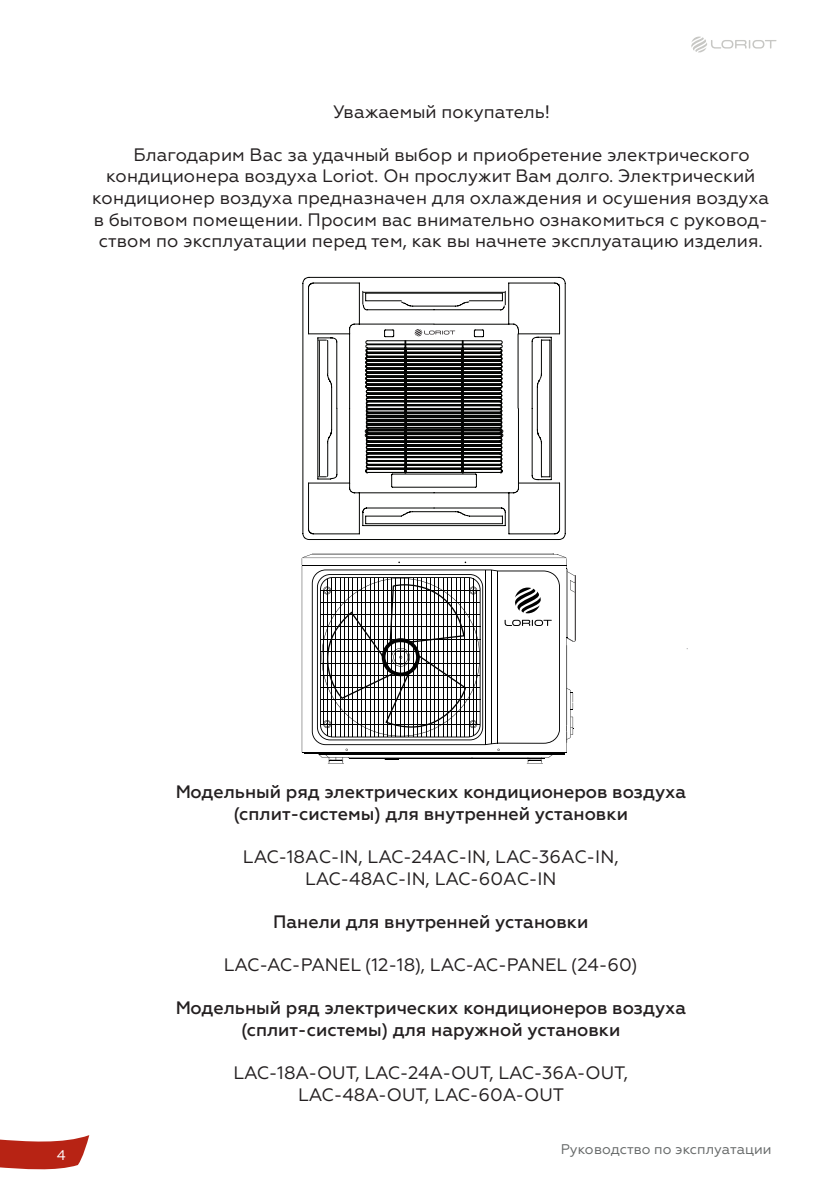
<style>
.page{position:relative;width:840px;height:1191px;background:#fff}
.page>*{position:absolute;margin:0;border:0;box-sizing:border-box;transform-origin:0 0}
.t1{font:18px/21.6px "Geometria";color:#231f20;text-align:center}
.t2{font:500 18px/21.6px "Geometria";color:#231f20;text-align:center}
.t3{font:14px "Geometria";color:#666969}
.t4{font:14px "Geometria";color:#fff}
</style>
<div class="page">
<svg style="left:0;top:1135px;width:89px;height:35px"></svg>
<svg style="left:691px;top:37px;width:85px;height:15px"></svg>
<svg style="left:302px;top:276px;width:264px;height:264px"></svg>
<hr style="left:349px;top:758px;width:196px;height:1px;background:#000">
<hr style="left:322px;top:757px;width:227px;height:1px;background:#000">
<hr style="left:319px;top:754px;width:245px;height:1px;background:#000">
<hr style="left:304px;top:752px;width:250px;height:2px;background:#000">
<hr style="left:302px;top:752px;width:264px;height:1px;background:#000">
<svg style="left:384px;top:759px;width:15px;height:1px"></svg>
<hr style="left:302px;top:565px;width:264px;height:1px;background:#000">
<hr style="left:311px;top:554px;width:246px;height:1px;background:#000">
<svg style="left:318px;top:748px;width:32px;height:16px"></svg>
<svg style="left:301px;top:554px;width:10px;height:198px"></svg>
<hr style="left:302px;top:558px;width:264px;height:1px;background:#000">
<svg style="left:311px;top:569px;width:186px;height:176px"></svg>
<hr style="left:484px;top:570px;width:1px;height:174px;background:#000">
<svg style="left:317px;top:574px;width:166px;height:166px"></svg>
<svg style="left:497px;top:554px;width:78px;height:210px"></svg>
<svg style="left:318px;top:300px;width:201px;height:179px"></svg>
<hr style="left:574px;top:575px;width:1px;height:66px;background:#231f20">
<p class="t1" style="left:333px;top:101px;width:218px">Уважаемый покупатель!</p>
<p class="t1" style="left:133px;top:144px;width:617px">Благодарим Вас за удачный выбор и приобретение электрического</p>
<p class="t1" style="left:106px;top:165px;width:650px">кондиционера воздуха Loriot. Он прослужит Вам долго. Электрический</p>
<p class="t1" style="left:92px;top:187px;width:678px">кондиционер воздуха предназначен для охлаждения и осушения воздуха</p>
<p class="t1" style="left:94px;top:209px;width:675px">в бытовом помещении. Просим вас внимательно ознакомиться с руковод-</p>
<p class="t1" style="left:99px;top:230px;width:665px">ством по эксплуатации перед тем, как вы начнете эксплуатацию изделия.</p>
<p class="t4" style="left:57px;top:1146px;width:10px">4</p>
<p class="t2" style="left:175px;top:781px;width:512px">Модельный ряд электрических кондиционеров воздуха (сплит-системы) для внутренней установки</p>
<p class="t1" style="left:243px;top:846px;width:377px">LAC-18AС-IN, LAC-24AС-IN, LAC-36AС-IN,<br>LAC-48AС-IN, LAC-60AС-IN</p>
<p class="t2" style="left:273px;top:911px;width:316px">Панели для внутренней установки</p>
<p class="t1" style="left:224px;top:954px;width:415px">LAC-AC-PANEL (12-18), LAC-AC-PANEL (24-60)</p>
<p class="t2" style="left:175px;top:997px;width:512px">Модельный ряд электрических кондиционеров воздуха (сплит-системы) для наружной установки</p>
<p class="t1" style="left:233px;top:1062px;width:396px">LAC-18A-OUT, LAC-24A-OUT, LAC-36A-OUT,<br>LAC-48A-OUT, LAC-60A-OUT</p>
<p class="t3" style="left:560px;top:1141px;width:212px">Руководство по эксплуатации</p>
</div>
